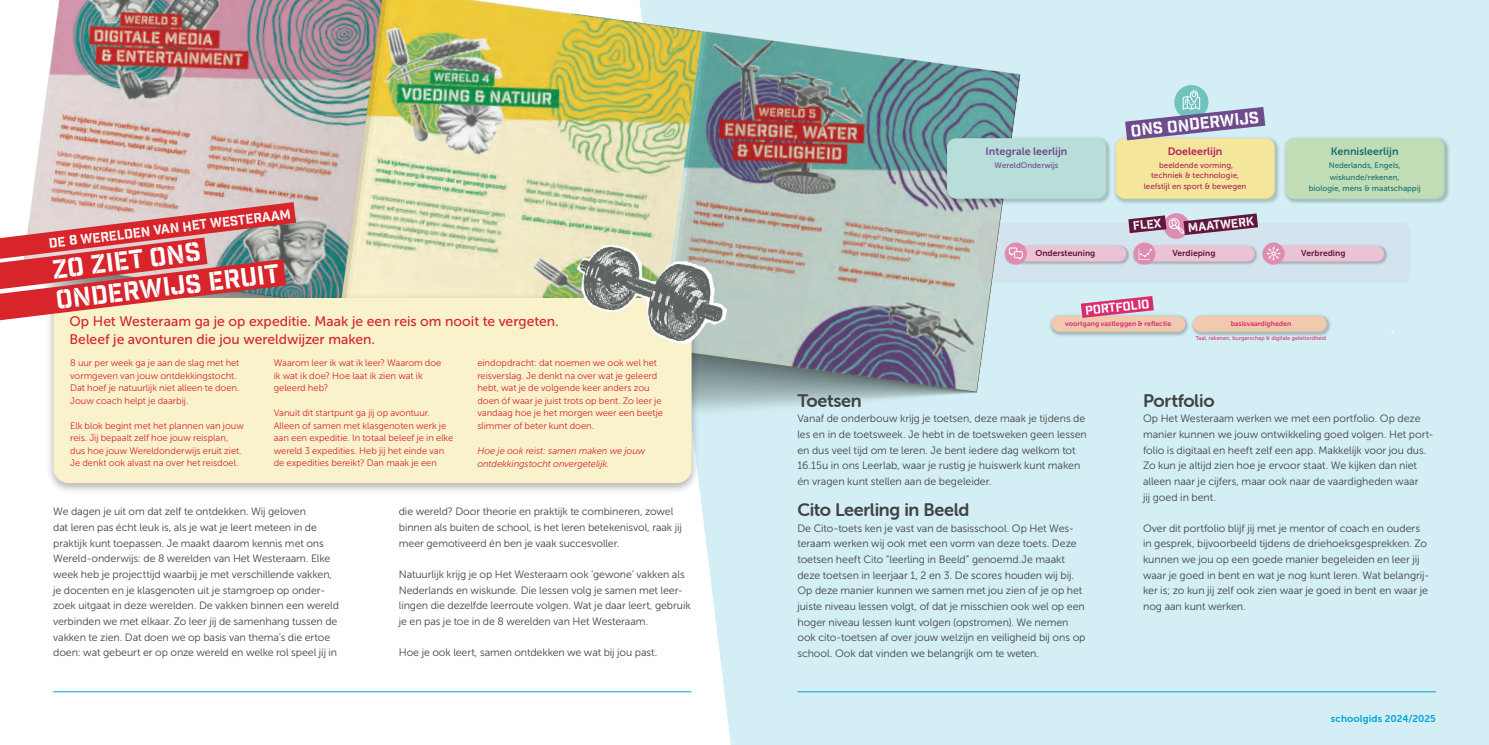
<style>
.page{position:relative;width:1489px;height:745px;background:#fff}
.page>*{position:absolute;margin:0;border:0;box-sizing:border-box;transform-origin:0 0}
.t1{font:25.75px/30.9px "Industry Inc Stencil";color:#fff}
.t2{font:18.12px "Museo Sans Rounded 700";letter-spacing:-.015em;color:#404342}
.t3{font:16.25px "Industry Inc Stencil";color:#fff}
.t4{font:13.88px/17.9px "Museo Sans 500";color:#d8242b}
.t5{font:13.25px "Industry Inc Stencil";color:#fff}
.t6{font:12.38px "Industry Inc Stencil";color:#fff}
.t7{font:12.12px "Industry Inc Stencil";color:#fff}
.t8{font:10.75px "Museo Sans 700";color:#6e4c8c}
.t9{font:10.75px "Museo Sans 700";color:#197172}
.t10{font:10.75px "Museo Sans 700";color:#b22361}
.t11{font:10.62px/15.6px "Museo Sans 300";letter-spacing:-.005em;color:#404342}
.t12{font:10px "Museo Sans Rounded 700";letter-spacing:.015em;color:#00a4db}
.t13{font:9.38px/12.5px "Museo Sans 300";letter-spacing:-.005em;color:#d8242b}
.t14{font:italic 9.38px/13.1px "Museo Sans 300";letter-spacing:-.005em;color:#d8242b}
.t15{font:8.5px "Museo Sans 700";color:#60163d}
.t16{font:8px/10px "Museo Sans 500";color:#b22361;text-align:center}
.t17{font:8px/11.4px "Museo Sans 500";color:#197172;text-align:center}
.t18{font:8px "Museo Sans 500";color:#6e4c8c}
.t19{font:7px "Museo Sans 700";color:#d92c6d}
.t20{font:5.62px "Museo Sans 500";color:#d92c6d}
</style>
<div class="page">
<div style="left:639px;top:0;width:849px;height:744px;background:#d3eef5"></div>
<div style="left:702px;top:0;width:317px;height:31px;background:#d3eef5"></div>
<img style="left:384px;top:0;width:318px;height:293px">
<img style="left:31px;top:0;width:353px;height:293px">
<img style="left:659px;top:31px;width:361px;height:361px">
<hr style="left:53px;top:691px;width:638px;height:1px;background:#00a4db">
<hr style="left:797px;top:691px;width:638px;height:1px;background:#00a4db">
<img style="left:1191px;top:312px;width:142px;height:26px">
<div style="left:1192px;top:316px;width:134px;height:15px;background:#f0c9af;border-radius:8px"></div>
<img style="left:1113px;top:134px;width:167px;height:72px">
<div style="left:1115px;top:138px;width:159px;height:60px;background:#f4e69b;border-radius:9px"></div>
<img style="left:943px;top:134px;width:170px;height:72px">
<div style="left:947px;top:138px;width:158px;height:60px;background:#b7ded9;border-radius:9px"></div>
<svg style="left:977px;top:222px;width:433px;height:61px;fill:#d4e4ee"></svg>
<div style="left:1174px;top:85px;width:34px;height:34px;background:#71c2be;border-radius:50%"></div>
<svg style="left:1125px;top:90px;width:140px;height:50px"></svg>
<img style="left:1047px;top:312px;width:144px;height:26px">
<div style="left:1051px;top:316px;width:134px;height:15px;background:#f0c9af;border-radius:8px"></div>
<svg style="left:1080px;top:296px;width:73px;height:22px"></svg>
<img style="left:1280px;top:134px;width:171px;height:72px">
<div style="left:1284px;top:138px;width:159px;height:60px;background:#c1ddb5;border-radius:9px"></div>
<img style="left:1002px;top:243px;width:386px;height:23px">
<div style="left:1133px;top:245px;width:121px;height:16px;background:#ebc4d4;border-radius:8px"></div>
<div style="left:1004px;top:245px;width:121px;height:16px;background:#ebc4d4;border-radius:8px"></div>
<div style="left:1163px;top:213px;width:26px;height:26px;background:#de8cb1;border-radius:50%"></div>
<svg style="left:1004px;top:242px;width:22px;height:22px"></svg>
<div style="left:1133px;top:242px;width:22px;height:22px;background:#de8cb1;border-radius:50%"></div>
<svg style="left:1128px;top:213px;width:129px;height:22px"></svg>
<svg style="left:1008px;top:247px;width:14px;height:12px"></svg>
<div style="left:1262px;top:245px;width:121px;height:16px;background:#ebc4d4;border-radius:8px"></div>
<div style="left:1262px;top:242px;width:22px;height:22px;background:#de8cb1;border-radius:50%"></div>
<svg style="left:1266px;top:246px;width:14px;height:14px"></svg>
<svg style="left:1138px;top:248px;width:11px;height:12px"></svg>
<svg style="left:1139px;top:248px;width:12px;height:9px"></svg>
<svg style="left:1389px;top:330px;width:4px;height:4px"></svg>
<div style="left:46px;top:293px;width:653px;height:201px;background:#1a1a1a;opacity:.35"></div>
<div style="left:53px;top:298px;width:638px;height:185px;background:#f9f2ca;border-radius:15px"></div>
<svg style="left:0;top:202px;width:296px;height:118px"></svg>
<img style="left:554px;top:225px;width:197px;height:158px">
<p class="t5" style="left:48px;top:235px;width:245px;rotate:-7deg">De 8 werelden van het Westeraam</p>
<h1 class="t1" style="left:51px;top:255px;width:226px;rotate:-7deg">Zo ziet ons onderwijs eruit</h1>
<h3 class="t4" style="left:69px;top:312px;width:491px">Op Het Westeraam ga je op expeditie. Maak je een reis om nooit te vergeten.<br>Beleef je avonturen die jou wereldwijzer maken.</h3>
<p class="t13" style="left:70px;top:356px;width:171px">8 uur per week ga je aan de slag met het vormgeven van jouw ontdekkingstocht.<br>Dat hoef je natuurlijk niet alleen te doen.<br>Jouw coach helpt je daarbij.</p>
<p class="t13" style="left:70px;top:419px;width:175px">Elk blok begint met het plannen van jouw reis. Jij bepaalt zelf hoe jouw reisplan, dus hoe jouw Wereldonderwijs eruit ziet.<br>Je denkt ook alvast na over het reisdoel.</p>
<p class="t13" style="left:274px;top:356px;width:169px">Waarom leer ik wat ik leer? Waarom doe ik wat ik doe? Hoe laat ik zien wat ik geleerd heb?</p>
<p class="t13" style="left:274px;top:406px;width:181px">Vanuit dit startpunt ga jij op avontuur.<br>Alleen of samen met klasgenoten werk je aan een expeditie. In totaal beleef je in elke wereld 3 expedities. Heb jij het einde van de expedities bereikt? Dan maak je een</p>
<p class="t13" style="left:477px;top:356px;width:187px">eindopdracht: dat noemen we ook wel het reisverslag. Je denkt na over wat je geleerd hebt, wat je de volgende keer anders zou doen óf waar je juist trots op bent. Zo leer je vandaag hoe je het morgen weer een beetje slimmer of beter kunt doen.</p>
<p class="t14" style="left:477px;top:443px;width:169px">Hoe je ook reist: samen maken we jouw ontdekkingstocht onvergetelijk.</p>
<p class="t11" style="left:53px;top:503px;width:287px">We dagen je uit om dat zelf te ontdekken. Wij geloven<br>dat leren pas écht leuk is, als je wat je leert meteen in de praktijk kunt toepassen. Je maakt daarom kennis met ons Wereld-onderwijs: de 8 werelden van Het Westeraam. Elke week heb je projecttijd waarbij je met verschillende vakken, je docenten en je klasgenoten uit je stamgroep op onder&shy;zoek uitgaat in deze werelden. De vakken binnen een wereld verbinden we met elkaar. Zo leer jij de samenhang tussen de vakken te zien. Dat doen we op basis van thema’s die ertoe doen: wat gebeurt er op onze wereld en welke rol speel jíj in</p>
<p class="t11" style="left:399px;top:503px;width:284px">die wereld? Door theorie en praktijk te combineren, zowel binnen als buiten de school, is het leren betekenisvol, raak jij meer gemotiveerd én ben je vaak succesvoller.</p>
<p class="t11" style="left:399px;top:566px;width:293px">Natuurlijk krijg je op Het Westeraam ook ‘gewone’ vakken als Nederlands en wiskunde. Die lessen volg je samen met leer&shy;lingen die dezelfde leerroute volgen. Wat je daar leert, gebruik je en pas je toe in de 8 werelden van Het Westeraam.</p>
<p class="t11" style="left:399px;top:644px;width:260px">Hoe je ook leert, samen ontdekken we wat bij jou past.</p>
<p class="t8" style="left:985px;top:145px;width:83px">Integrale leerlijn</p>
<p class="t18" style="left:994px;top:161px;width:65px">WereldOnderwijs</p>
<h3 class="t3" style="left:1129px;top:121px;width:130px;rotate:-6deg">ons onderwijs</h3>
<p class="t10" style="left:1167px;top:145px;width:56px">Doeleerlijn</p>
<p class="t16" style="left:1143px;top:161px;width:104px">beeldende vorming, techniek &amp; technologie, leefstijl en sport &amp; bewegen</p>
<p class="t7" style="left:1132px;top:218px;width:30px;rotate:-6deg">flex</p>
<p class="t7" style="left:1187px;top:220px;width:68px;rotate:-6deg">maatwerk</p>
<p class="t15" style="left:1035px;top:248px;width:61px">Ondersteuning</p>
<p class="t15" style="left:1172px;top:248px;width:45px">Verdieping</p>
<p class="t9" style="left:1330px;top:145px;width:69px">Kennisleerlijn</p>
<p class="t17" style="left:1308px;top:160px;width:113px">Nederlands, Engels, wiskunde/rekenen,<br>biologie, mens &amp; maatschappij</p>
<p class="t15" style="left:1301px;top:248px;width:46px">Verbreding</p>
<p class="t6" style="left:1084px;top:303px;width:66px;rotate:-6deg">portfolio</p>
<p class="t19" style="left:1065px;top:319px;width:108px">voortgang vastleggen &amp; reflectie</p>
<p class="t19" style="left:1230px;top:319px;width:62px">basisvaardigheden</p>
<h2 class="t2" style="left:797px;top:389px;width:66px">Toetsen</h2>
<p class="t11" style="left:797px;top:410px;width:291px">Vanaf de onderbouw krijg je toetsen, deze maak je tijdens de les en in de toetsweek. Je hebt in de toetsweken geen lessen en dus veel tijd om te leren. Je bent iedere dag welkom tot 16.15u in ons Leerlab, waar je rustig je huiswerk kunt maken én vragen kunt stellen aan de begeleider.</p>
<h2 class="t2" style="left:797px;top:498px;width:174px">Cito Leerling in Beeld</h2>
<p class="t11" style="left:797px;top:520px;width:289px">De Cito-toets ken je vast van de basisschool. Op Het Wes&shy;teraam werken wij ook met een vorm van deze toets. Deze toetsen heeft Cito “leerling in Beeld” genoemd.Je maakt deze toetsen in leerjaar 1, 2 en 3. De scores houden wij bij.<br>Op deze manier kunnen we samen met jou zien of je op het juiste niveau lessen volgt, of dat je misschien ook wel op een hoger niveau lessen kunt volgen (opstromen). We nemen ook cito-toetsen af over jouw welzijn en veiligheid bij ons op school. Ook dat vinden we belangrijk om te weten.</p>
<p class="t20" style="left:1195px;top:335px;width:132px">Taal, rekenen, burgerschap &amp; digitale geletterdheid</p>
<h2 class="t2" style="left:1142px;top:389px;width:73px">Portfolio</h2>
<p class="t11" style="left:1142px;top:410px;width:292px">Op Het Westeraam werken we met een portfolio. Op deze manier kunnen we jouw ontwikkeling goed volgen. Het port&shy;folio is digitaal en heeft zelf een app. Makkelijk voor jou dus.<br>Zo kun je altijd zien hoe je ervoor staat. We kijken dan niet alleen naar je cijfers, maar ook naar de vaardigheden waar<br>jij goed in bent.</p>
<p class="t11" style="left:1142px;top:520px;width:288px">Over dit portfolio blijf jij met je mentor of coach en ouders in gesprek, bijvoorbeeld tijdens de driehoeksgesprekken. Zo kunnen we jou op een goede manier begeleiden en leer jij waar je goed in bent en wat je nog kunt leren. Wat belangrij&shy;ker is; zo kun jij zelf ook zien waar je goed in bent en waar je nog aan kunt werken.</p>
<p class="t12" style="left:1330px;top:711px;width:106px">schoolgids 2024/2025</p>
</div>
